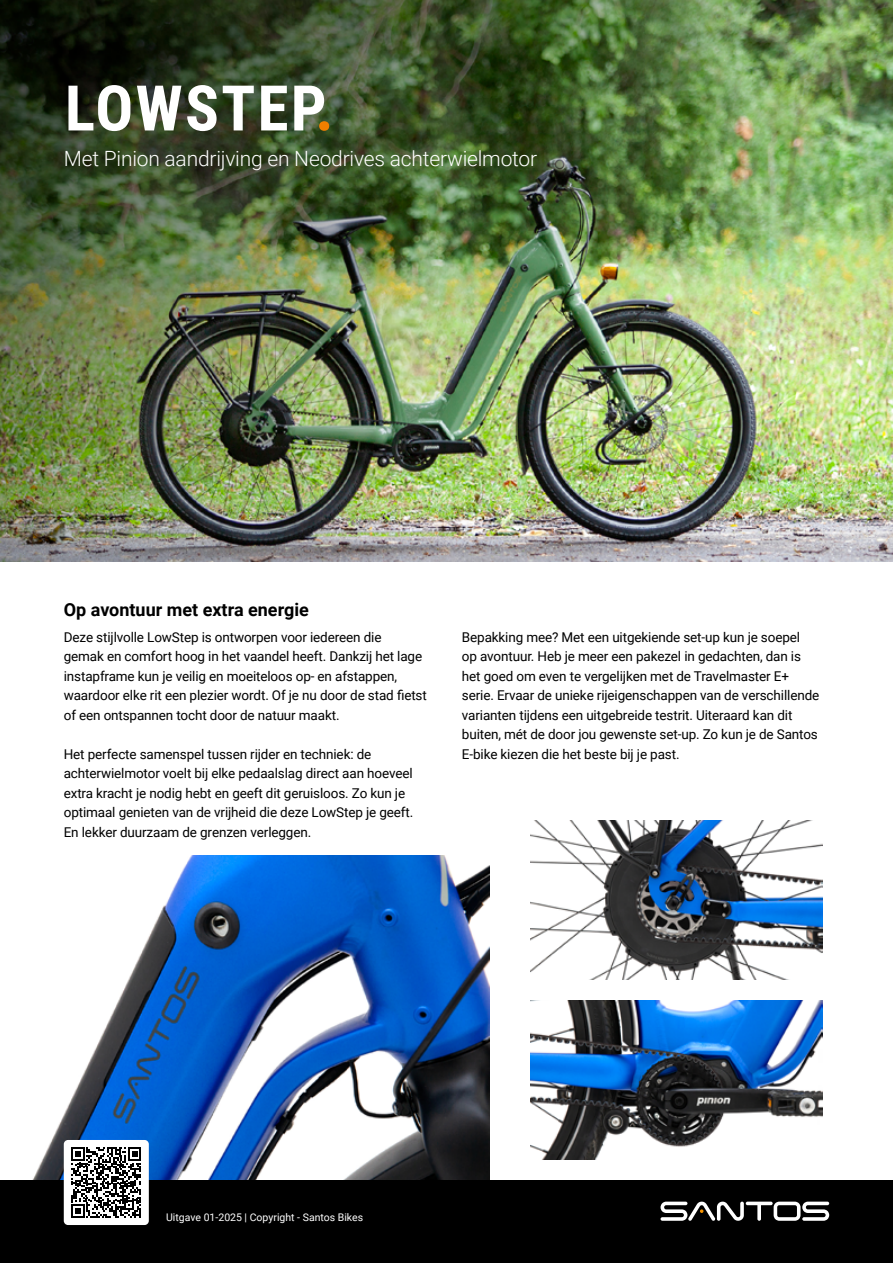
<style>
.page{position:relative;width:893px;height:1263px;background:#fff}
.page>*{position:absolute;margin:0;border:0;box-sizing:border-box;transform-origin:0 0}
.t1{font:700 63px "Roboto Condensed";letter-spacing:.035em;color:#fff}
.t2{font:300 21px "Roboto";letter-spacing:-.01em;color:#fff}
.t3{font:700 18px "Roboto";color:#000}
.t4{font:13.5px/19.5px "Roboto";letter-spacing:-.01em;color:#000}
.t5{font:10.5px "Roboto";color:#fff}
.s1{color:#f07f00}
</style>
<div class="page">
<img style="left:0;top:0;width:893px;height:561px">
<img style="left:32px;top:856px;width:457px;height:324px">
<div style="left:0;top:1180px;width:893px;height:83px;background:#000"></div>
<svg style="left:660px;top:1201px;width:169px;height:20px"></svg>
<img style="left:530px;top:1000px;width:293px;height:160px">
<img style="left:530px;top:821px;width:293px;height:159px">
<div style="left:64px;top:1140px;width:85px;height:85px;background:#fff;border-radius:4px"></div>
<svg style="left:71px;top:1147px;width:70px;height:70px"></svg>
<h1 class="t1" style="left:65px;top:64px;width:270px">LOWSTEP<span class="s1">.</span></h1>
<h2 class="t2" style="left:64px;top:144px;width:475px">Met Pinion aandrijving en Neodrives achterwielmotor</h2>
<h3 class="t3" style="left:64px;top:597px;width:247px">Op avontuur met extra energie</h3>
<p class="t4" style="left:64px;top:627px;width:365px">Deze stijlvolle LowStep is ontworpen voor iedereen die<br>gemak en comfort hoog in het vaandel heeft. Dankzij het lage instapframe kun je veilig en moeiteloos op- en afstappen, waardoor elke rit een plezier wordt. Of je nu door de stad fietst of een ontspannen tocht door de natuur maakt.</p>
<p class="t4" style="left:64px;top:744px;width:351px">Het perfecte samenspel tussen rijder en techniek: de achterwielmotor voelt bij elke pedaalslag direct aan hoeveel extra kracht je nodig hebt en geeft dit geruisloos. Zo kun je optimaal genieten van de vrijheid die deze LowStep je geeft.<br>En lekker duurzaam de grenzen verleggen.</p>
<p class="t4" style="left:462px;top:627px;width:359px">Bepakking mee? Met een uitgekiende set-up kun je soepel<br>op avontuur. Heb je meer een pakezel in gedachten, dan is het goed om even te vergelijken met de Travelmaster E+ serie. Ervaar de unieke rijeigenschappen van de verschillende varianten tijdens een uitgebreide testrit. Uiteraard kan dit buiten, mét de door jou gewenste set-up. Zo kun je de Santos E-bike kiezen die het beste bij je past.</p>
<p class="t5" style="left:166px;top:1210px;width:199px">Uitgave 01-2025 | Copyright - Santos Bikes</p>
</div>
